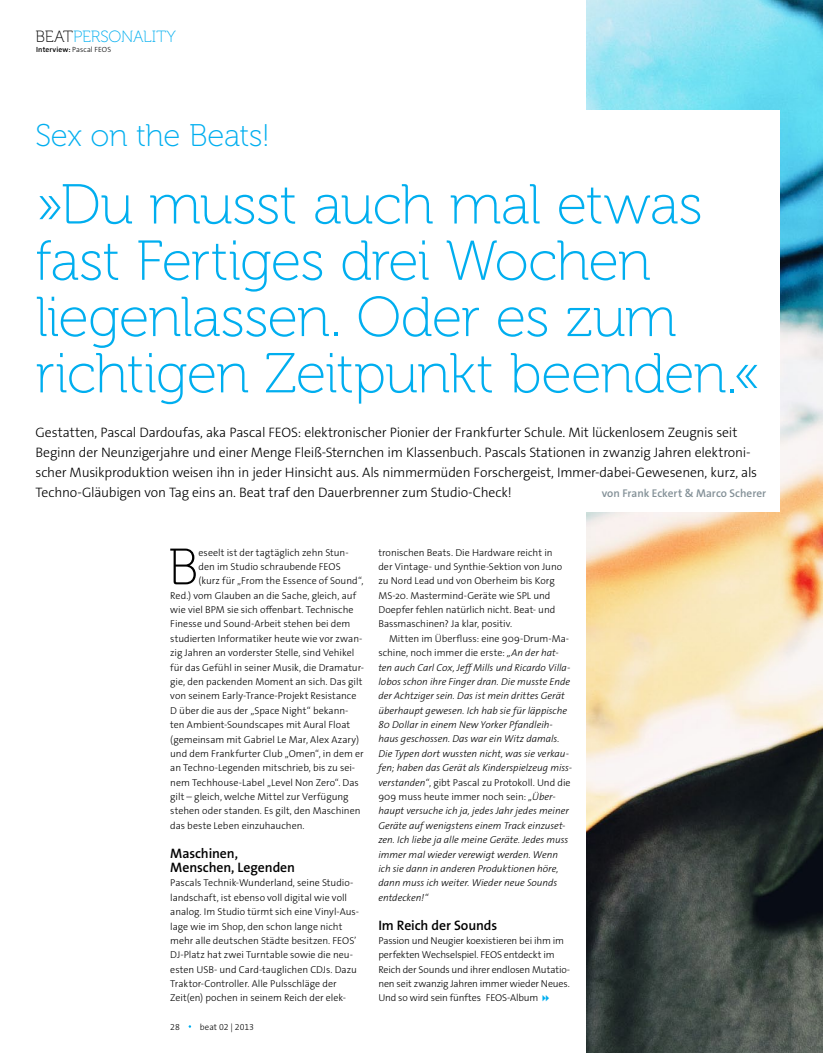
<style>
.page{position:relative;width:823px;height:1053px;background:#fff}
.page>*{position:absolute;margin:0;border:0;box-sizing:border-box;transform-origin:0 0}
.t1{font:56.25px/56.2px "Museo 100";letter-spacing:-.02em;color:#00aeef}
.t2{font:51.12px "Museo 100";color:#000}
.t3{font:31.25px "Museo 100";color:#00aeef}
.t4{font:16.25px "Museo 100";letter-spacing:-.01em;color:#00aeef}
.t5{font:300 13.75px/20px "The Sans Os F";letter-spacing:-.015em;color:#000}
.t6{font:600 13.75px/14.4px "The Sans Os F";letter-spacing:-.005em;color:#000}
.t7{font:600 11.25px "The Sans Os F";color:#839097}
.t8{font:300 10px/14.4px "The Sans Os F";color:#000}
.t9{font:italic 300 10px/14.4px "The Sans Os F";color:#000}
.t10{font:300 8.75px "The Sans Os F";color:#000}
.t11{font:600 7.5px "The Sans Os F";letter-spacing:.015em;color:#000}
.s1{color:#000}
.s2{font-weight:300}
.s3{font-style:normal}
</style>
<div class="page">
<img style="left:586px;top:0;width:236px;height:1052px">
<div style="left:35px;top:110px;width:745px;height:401px;background:#fff"></div>
<h3 class="t4" style="left:35px;top:28px;width:142px"><span class="s1">beat</span>Personality</h3>
<p class="t11" style="left:36px;top:45px;width:76px">Interview: <span class="s2">Pascal FEOS</span></p>
<h3 class="t3" style="left:35px;top:119px;width:236px">Sex on the Beats!</h3>
<h1 class="t1" style="left:35px;top:177px;width:727px">»Du musst auch mal etwas fast Fertiges drei Wochen liegenlassen. Oder es zum richtigen Zeitpunkt beenden.«</h1>
<p class="t5" style="left:35px;top:422px;width:722px">Gestatten, Pascal Dardoufas, aka Pascal FEOS: elektronischer Pionier der Frankfurter Schule. Mit lückenlosem Zeugnis seit Beginn der Neunzigerjahre und einer Menge Fleiß-Sternchen im Klassenbuch. Pascals Stationen in zwanzig Jahren elektroni&shy;scher Musikproduktion weisen ihn in jeder Hinsicht aus. Als nimmermüden Forschergeist, Immer-dabei-Gewesenen, kurz, als Techno-Gläubigen von Tag eins an. Beat traf den Dauerbrenner zum Studio-Check!</p>
<p class="t7" style="left:601px;top:486px;width:166px">von Frank Eckert &amp; Marco Scherer</p>
<h2 class="t2" style="left:168px;top:539px;width:27px">B</h2>
<p class="t8" style="left:198px;top:545px;width:151px">eseelt ist der tagtäglich zehn Stun-</p>
<p class="t8" style="left:198px;top:559px;width:144px">den im Studio schraubende FEOS</p>
<p class="t8" style="left:198px;top:574px;width:166px">(kurz für „From the Essence of Sound“,</p>
<p class="t8" style="left:170px;top:588px;width:187px">Red.) vom Glauben an die Sache, gleich, auf</p>
<p class="t8" style="left:170px;top:602px;width:185px">wie viel BPM sie sich offenbart. Technische</p>
<p class="t8" style="left:170px;top:617px;width:181px">Finesse und Sound-Arbeit stehen bei dem</p>
<p class="t8" style="left:170px;top:631px;width:193px">studierten Informatiker heute wie vor zwan-</p>
<p class="t8" style="left:170px;top:645px;width:185px">zig Jahren an vorderster Stelle, sind Vehikel</p>
<p class="t8" style="left:170px;top:660px;width:195px">für das Gefühl in seiner Musik, die Dramatur-</p>
<p class="t8" style="left:170px;top:674px;width:194px">gie, den packenden Moment an sich. Das gilt</p>
<p class="t8" style="left:170px;top:688px;width:187px">von seinem Early-Trance-Projekt Resistance</p>
<p class="t8" style="left:170px;top:703px;width:179px">D über die aus der „Space Night“ bekann-</p>
<p class="t8" style="left:170px;top:717px;width:181px">ten Ambient-Soundscapes mit Aural Float</p>
<p class="t8" style="left:170px;top:732px;width:190px">(gemeinsam mit Gabriel Le Mar, Alex Azary)</p>
<p class="t8" style="left:170px;top:746px;width:195px">und dem Frankfurter Club „Omen“, in dem er</p>
<p class="t8" style="left:170px;top:760px;width:186px">an Techno-Legenden mitschrieb, bis zu sei-</p>
<p class="t8" style="left:170px;top:775px;width:190px">nem Techhouse-Label „Level Non Zero“. Das</p>
<p class="t8" style="left:170px;top:789px;width:180px">gilt – gleich, welche Mittel zur Verfügung</p>
<p class="t8" style="left:170px;top:803px;width:192px">stehen oder standen. Es gilt, den Maschinen</p>
<p class="t8" style="left:170px;top:818px;width:136px">das beste Leben einzuhauchen.</p>
<h3 class="t6" style="left:170px;top:845px;width:126px">Maschinen,<br>Menschen, Legenden</h3>
<p class="t8" style="left:170px;top:875px;width:190px">Pascals Technik-Wunderland, seine Studio&shy;landschaft, ist ebenso voll digital wie voll analog. Im Studio türmt sich eine Vinyl-Aus&shy;lage wie im Shop, den schon lange nicht mehr alle deutschen Städte besitzen. FEOS’ DJ-Platz hat zwei Turntable sowie die neu&shy;esten USB- und Card-tauglichen CDJs. Dazu Traktor-Controller. Alle Pulsschläge der Zeit(en) pochen in seinem Reich der elek-</p>
<p class="t10" style="left:170px;top:1021px;width:11px">28</p>
<p class="t10" style="left:200px;top:1021px;width:56px">beat 02 | 2013</p>
<p class="t8" style="left:378px;top:545px;width:185px">tronischen Beats. Die Hardware reicht in der Vintage- und Synthie-Sektion von Juno zu Nord Lead und von Oberheim bis Korg MS-20. Mastermind-Geräte wie SPL und Doepfer fehlen natürlich nicht. Beat- und Bassmaschinen? Ja klar, positiv.</p>
<p class="t9" style="left:378px;top:631px;width:195px;text-indent:11px"><span class="s3">Mitten im Überfluss: eine 909-Drum-Ma&shy;schine, noch immer die erste:</span> „An der hat&shy;ten auch Carl Cox, Jeff Mills und Ricardo Villa&shy;lobos schon ihre Finger dran. Die musste Ende der Achtziger sein. Das ist mein drittes Gerät überhaupt gewesen. Ich hab sie für läppische 80 Dollar in einem New Yorker Pfandleih&shy;haus geschossen. Das war ein Witz damals.<br>Die Typen dort wussten nicht, was sie verkau&shy;fen; haben das Gerät als Kinderspielzeug miss&shy;verstanden“<span class="s3">, gibt Pascal zu Protokoll. Und die 909 muss heute immer noch sein:</span> „Über&shy;haupt versuche ich ja, jedes Jahr jedes meiner Geräte auf wenigstens einem Track einzuset&shy;zen. Ich liebe ja alle meine Geräte. Jedes muss immer mal wieder verewigt werden. Wenn ich sie dann in anderen Produktionen höre, dann muss ich weiter. Wieder neue Sounds entdecken!“</p>
<h3 class="t6" style="left:378px;top:917px;width:120px">Im Reich der Sounds</h3>
<p class="t8" style="left:378px;top:933px;width:193px">Passion und Neugier koexistieren bei ihm im perfekten Wechselspiel. FEOS entdeckt im Reich der Sounds und ihrer endlosen Mutatio&shy;nen seit zwanzig Jahren immer wieder Neues.<br>Und so wird sein fünftes FEOS-Album</p>
</div>
